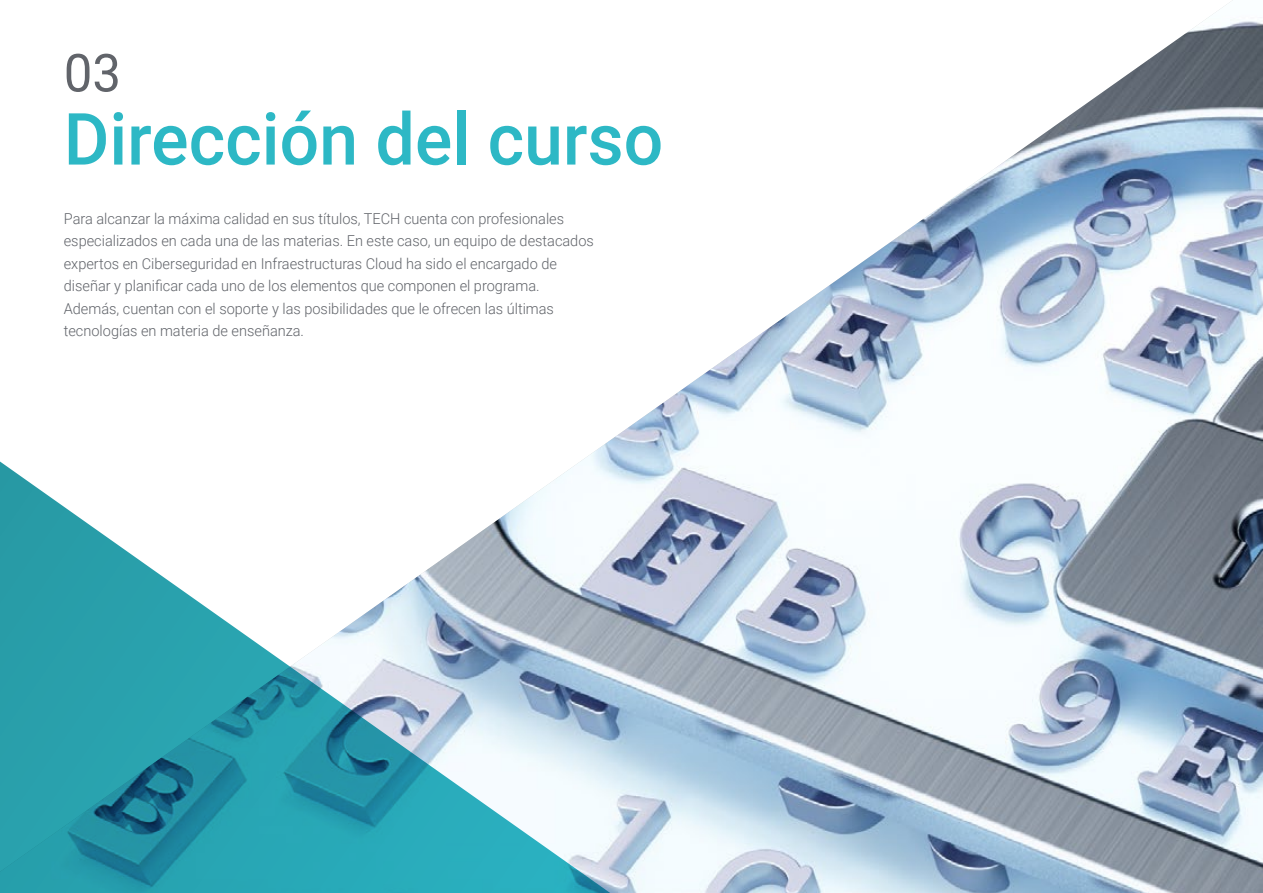
<style>
.page{position:relative;width:1263px;height:893px;background:#fff}
.page>*{position:absolute;margin:0;border:0;box-sizing:border-box;transform-origin:0 0}
.t1{font:500 72px "Roboto";color:#2db8c5}
.t2{font:52.5px "Roboto";color:#61646a}
.t3{font:300 15px/22.5px "Roboto";color:#61646a}
</style>
<div class="page">
<img style="left:602px;top:0;width:661px;height:893px">
<svg style="left:0;top:446px;width:640px;height:447px"></svg>
<h2 class="t2" style="left:64px;top:36px;width:59px">03</h2>
<h1 class="t1" style="left:64px;top:89px;width:601px">Dirección del curso</h1>
<p class="t3" style="left:64px;top:207px;width:532px">Para alcanzar la máxima calidad en sus títulos, TECH cuenta con profesionales especializados en cada una de las materias. En este caso, un equipo de destacados expertos en Ciberseguridad en Infraestructuras Cloud ha sido el encargado de diseñar y planificar cada uno de los elementos que componen el programa.<br>Además, cuentan con el soporte y las posibilidades que le ofrecen las últimas tecnologías en materia de enseñanza.</p>
</div>
